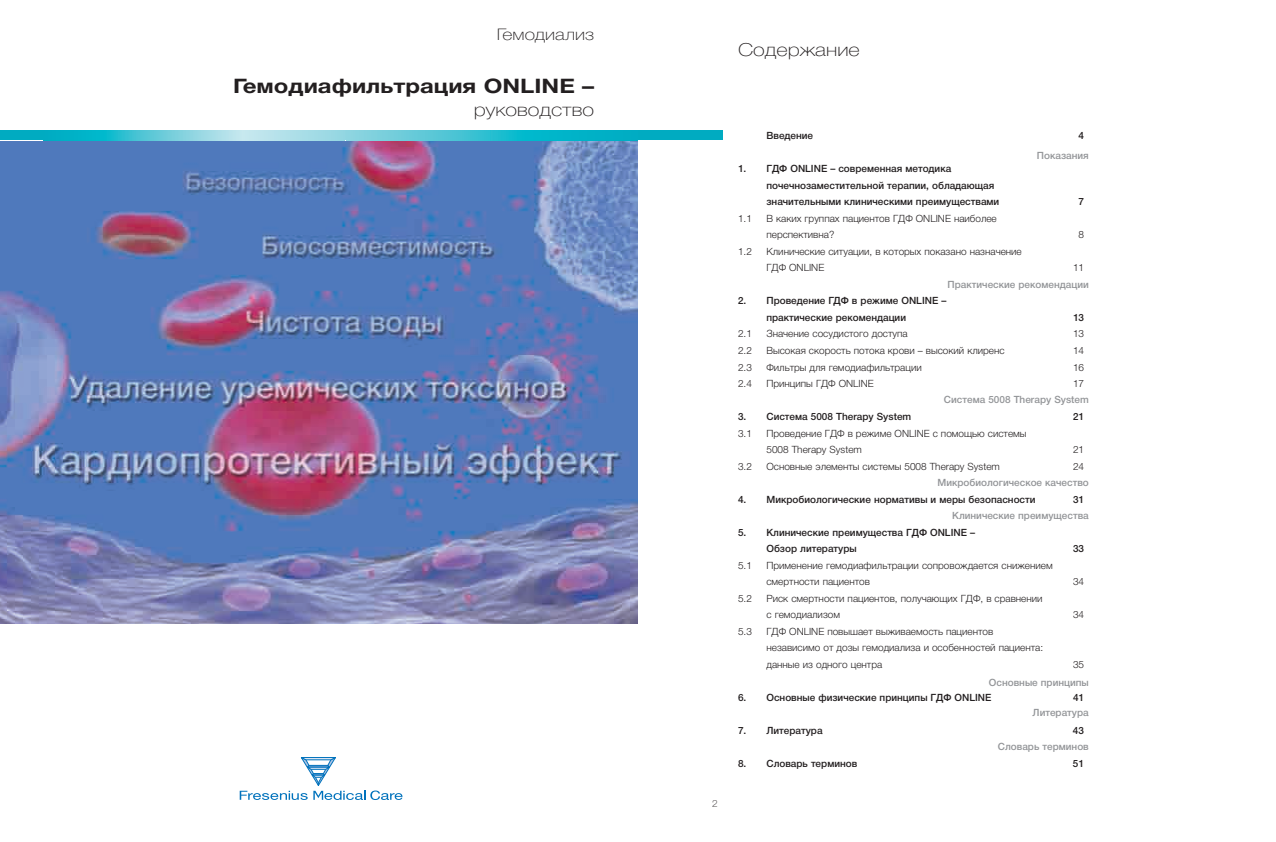
<style>
.page{position:relative;width:1276px;height:842px;background:#fff}
.page>*{position:absolute;margin:0;border:0;box-sizing:border-box;transform-origin:0 0}
.t1{font:700 20px "Helvetica Neue LTCYR";color:#231f20;scale:1.2 1}
.t2{font:100 18px "Helvetica Neue LTCYR";color:#231f20;scale:1.2 1}
.t3{font:100 16px "Helvetica Neue LTCYR";color:#231f20;scale:1.2 1}
.t4{font:300 10px/16.5px "Helvetica Neue LTCYR";color:#231f20}
.t5{font:500 10px/16.5px "Helvetica Neue LTCYR";color:#231f20}
.t6{font:500 10px "Helvetica Neue LTCYR";color:#939598}
.t7{font:100 10px "Helvetica Neue LTCYR";color:#231f20}
</style>
<div class="page">
<div style="left:637px;top:130px;width:85px;height:10px;background:#00abc1"></div>
<svg style="left:240px;top:757px;width:162px;height:42px"></svg>
<img style="left:0;top:141px;width:637px;height:482px">
<div style="left:0;top:130px;width:43px;height:10px;background:#00abc1"></div>
<svg style="left:43px;top:130px;width:199px;height:10px;background:#4fc6d6"></svg>
<svg style="left:242px;top:130px;width:102px;height:10px"></svg>
<svg style="left:344px;top:130px;width:2px;height:10px"></svg>
<svg style="left:346px;top:130px;width:291px;height:10px;background:#32bfd0"></svg>
<h3 class="t3" style="left:496px;top:29px;width:83px">Гемодиализ</h3>
<h1 class="t1" style="left:233px;top:78px;width:302px">Гемодиафильтрация ONLINE –</h1>
<h2 class="t2" style="left:473px;top:102px;width:102px">руководство</h2>
<h2 class="t2" style="left:738px;top:43px;width:103px">Содержание</h2>
<p class="t7" style="left:712px;top:799px;width:7px">2</p>
<p class="t5" style="left:766px;top:128px;width:48px">Введение</p>
<p class="t5" style="left:1078px;top:128px;width:7px">4</p>
<p class="t5" style="left:766px;top:161px;width:234px;text-indent:-28px">1. ГДФ ONLINE – современная методика почечнозаместительной терапии, обладающая значительными клиническими преимуществами</p>
<p class="t6" style="left:1036px;top:151px;width:53px">Показания</p>
<p class="t5" style="left:1078px;top:194px;width:7px">7</p>
<p class="t4" style="left:738px;top:211px;width:15px">1.1</p>
<p class="t4" style="left:766px;top:211px;width:232px">В каких группах пациентов ГДФ ONLINE наиболее перспективна?</p>
<p class="t4" style="left:738px;top:244px;width:15px">1.2</p>
<p class="t4" style="left:766px;top:244px;width:257px">Клинические ситуации, в которых показано назначение<br>ГДФ ONLINE</p>
<p class="t4" style="left:1078px;top:227px;width:7px">8</p>
<p class="t4" style="left:1072px;top:260px;width:13px">11</p>
<p class="t6" style="left:947px;top:280px;width:143px">Практические рекомендации</p>
<p class="t5" style="left:766px;top:293px;width:181px;text-indent:-28px">2. Проведение ГДФ в режиме ONLINE – практические рекомендации</p>
<p class="t5" style="left:1072px;top:310px;width:13px">13</p>
<p class="t4" style="left:738px;top:326px;width:15px">2.1</p>
<p class="t4" style="left:766px;top:326px;width:143px">Значение сосудистого доступа</p>
<p class="t4" style="left:1072px;top:326px;width:13px">13</p>
<p class="t4" style="left:738px;top:343px;width:15px">2.2</p>
<p class="t4" style="left:766px;top:343px;width:240px">Высокая скорость потока крови – высокий клиренс</p>
<p class="t4" style="left:1072px;top:343px;width:13px">14</p>
<p class="t4" style="left:738px;top:359px;width:15px">2.3</p>
<p class="t4" style="left:766px;top:359px;width:157px">Фильтры для гемодиафильтрации</p>
<p class="t4" style="left:1072px;top:359px;width:13px">16</p>
<p class="t4" style="left:738px;top:376px;width:15px">2.4</p>
<p class="t4" style="left:766px;top:376px;width:109px">Принципы ГДФ ONLINE</p>
<p class="t4" style="left:1072px;top:376px;width:13px">17</p>
<p class="t5" style="left:738px;top:409px;width:175px">3. Система 5008 Therapy System</p>
<p class="t5" style="left:1072px;top:409px;width:13px">21</p>
<p class="t4" style="left:738px;top:425px;width:15px">3.1</p>
<p class="t4" style="left:766px;top:425px;width:262px">Проведение ГДФ в режиме ОNLINE с помощью системы<br>5008 Therapy System</p>
<p class="t6" style="left:943px;top:395px;width:146px">Система 5008 Therapy System</p>
<p class="t4" style="left:1072px;top:442px;width:13px">21</p>
<p class="t4" style="left:738px;top:458px;width:15px">3.2</p>
<p class="t4" style="left:766px;top:458px;width:235px">Основные элементы системы 5008 Therapy System</p>
<p class="t4" style="left:1072px;top:458px;width:13px">24</p>
<p class="t5" style="left:738px;top:491px;width:299px">4. Микробиологические нормативы и меры безопасности</p>
<p class="t5" style="left:1072px;top:491px;width:13px">31</p>
<p class="t5" style="left:766px;top:524px;width:210px;text-indent:-28px">5. Клинические преимущества ГДФ ONLINE –<br>Обзор литературы</p>
<p class="t6" style="left:937px;top:478px;width:153px">Микробиологическое качество</p>
<p class="t6" style="left:952px;top:511px;width:138px">Клинические преимущества</p>
<p class="t5" style="left:1072px;top:541px;width:13px">33</p>
<p class="t4" style="left:738px;top:557px;width:15px">5.1</p>
<p class="t4" style="left:766px;top:557px;width:288px">Применение гемодиафильтрации сопровождается снижением смертности пациентов</p>
<p class="t4" style="left:738px;top:590px;width:15px">5.2</p>
<p class="t4" style="left:766px;top:590px;width:277px">Риск смертности пациентов, получающих ГДФ, в сравнении с гемодиализом</p>
<p class="t4" style="left:738px;top:623px;width:15px">5.3</p>
<p class="t4" style="left:766px;top:623px;width:278px">ГДФ ONLINE повышает выживаемость пациентов независимо от дозы гемодиализа и особенностей пациента: данные из одного центра</p>
<p class="t4" style="left:1072px;top:574px;width:13px">34</p>
<p class="t4" style="left:1072px;top:607px;width:13px">34</p>
<p class="t4" style="left:1072px;top:656px;width:13px">35</p>
<p class="t6" style="left:988px;top:678px;width:101px">Основные принципы</p>
<p class="t6" style="left:1032px;top:708px;width:58px">Литература</p>
<p class="t6" style="left:997px;top:742px;width:92px">Словарь терминов</p>
<p class="t5" style="left:738px;top:689px;width:255px">6. Основные физические принципы ГДФ ONLINE</p>
<p class="t5" style="left:1072px;top:689px;width:13px">41</p>
<p class="t5" style="left:738px;top:722px;width:86px">7. Литература</p>
<p class="t5" style="left:1072px;top:722px;width:13px">43</p>
<p class="t5" style="left:738px;top:755px;width:121px">8. Словарь терминов</p>
<p class="t5" style="left:1072px;top:755px;width:13px">51</p>
</div>
